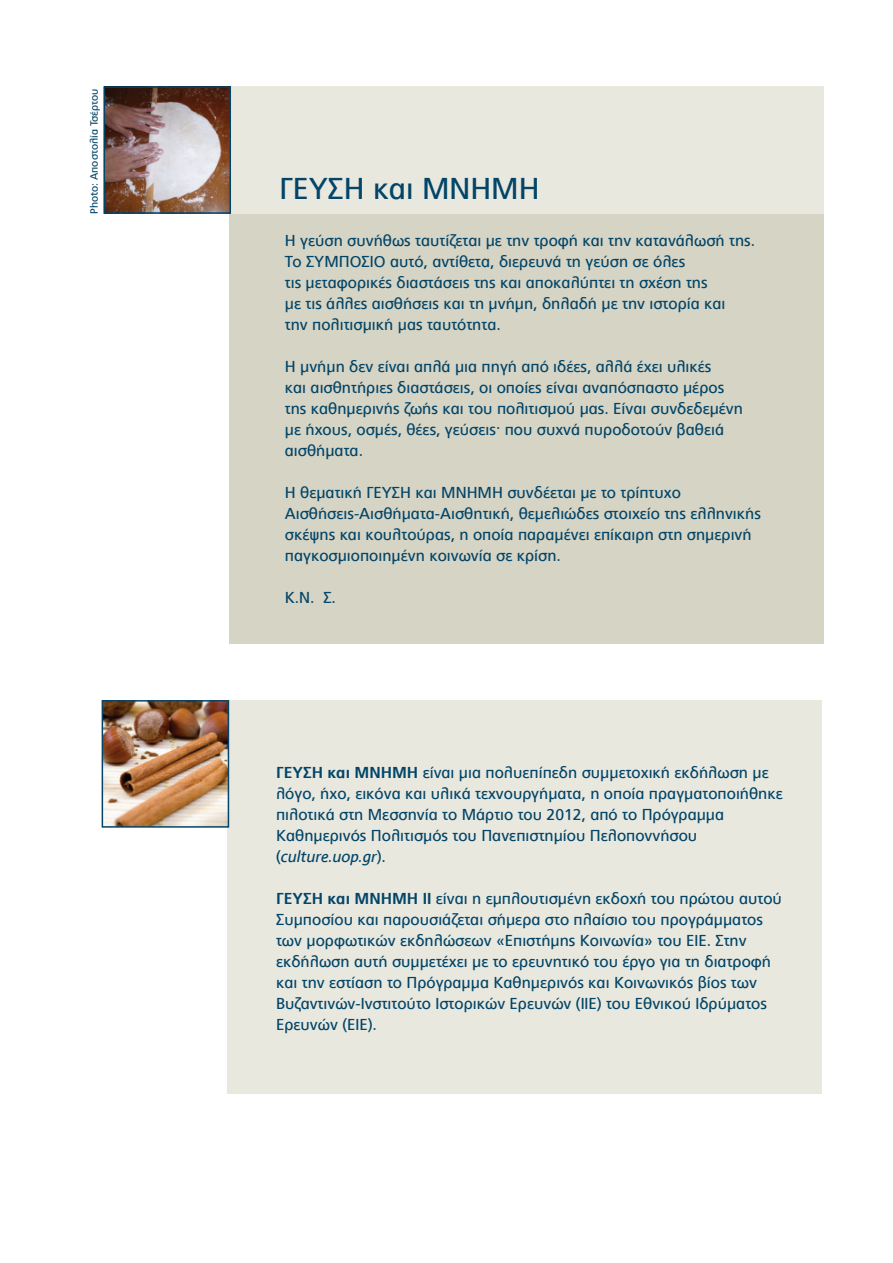
<style>
.page{position:relative;width:893px;height:1263px;background:#fff}
.page>*{position:absolute;margin:0;border:0;box-sizing:border-box;transform-origin:0 0}
.t1{font:30px "PF Catalog";color:#024568}
.t2{font:15.75px/21px "PF Catalog";color:#024568}
.t3{font:10.5px "PF Catalog";color:#024568}
.s1{font-weight:700}
.s2{font-style:italic}
</style>
<div class="page">
<div style="left:229px;top:87px;width:594px;height:557px;background:#d6d4c4"></div>
<div style="left:120px;top:86px;width:704px;height:128px;background:#e9e8df"></div>
<div style="left:228px;top:700px;width:594px;height:393px;background:#e9e8df"></div>
<img style="left:106px;top:89px;width:122px;height:122px">
<div style="left:103px;top:86px;width:128px;height:128px;border:2px solid #024568"></div>
<img style="left:105px;top:703px;width:121px;height:122px">
<div style="left:102px;top:700px;width:127px;height:128px;border:2px solid #024568"></div>
<p class="t3" style="left:88px;top:214px;width:127px;rotate:-90deg">Photo: Αποστολία Τσέρτου</p>
<h1 class="t1" style="left:279px;top:171px;width:262px">ΓΕΥΣΗ και ΜΝΗΜΗ</h1>
<p class="t2" style="left:285px;top:230px;width:472px">Η γεύση συνήθως ταυτίζεται με την τροφή και την κατανάλωσή της.<br>Το ΣΥΜΠΟΣΙΟ αυτό, αντίθετα, διερευνά τη γεύση σε όλες<br>τις μεταφορικές διαστάσεις της και αποκαλύπτει τη σχέση της<br>με τις άλλες αισθήσεις και τη μνήμη, δηλαδή με την ιστορία και<br>την πολιτισμική μας ταυτότητα.</p>
<p class="t2" style="left:285px;top:356px;width:460px">Η μνήμη δεν είναι απλά μια πηγή από ιδέες, αλλά έχει υλικές<br>και αισθητήριες διαστάσεις, οι οποίες είναι αναπόσπαστο μέρος της καθημερινής ζωής και του πολιτισμού μας. Είναι συνδεδεμένη με ήχους, οσμές, θέες, γεύσεις. που συχνά πυροδοτούν βαθειά αισθήματα.</p>
<p class="t2" style="left:285px;top:482px;width:478px">Η θεματική ΓΕΥΣΗ και ΜΝΗΜΗ συνδέεται με το τρίπτυχο Αισθήσεις-Αισθήματα-Αισθητική, θεμελιώδες στοιχείο της ελληνικής σκέψης και κουλτούρας, η οποία παραμένει επίκαιρη στη σημερινή παγκοσμιοποιημένη κοινωνία σε κρίση.</p>
<p class="t2" style="left:285px;top:587px;width:53px">Κ.Ν. Σ.</p>
<p class="t2" style="left:276px;top:762px;width:508px"><span class="s1">ΓΕΥΣΗ και ΜΝΗΜΗ</span> είναι μια πολυεπίπεδη συμμετοχική εκδήλωση με λόγο, ήχο, εικόνα και υλικά τεχνουργήματα, η οποία πραγματοποιήθηκε πιλοτικά στη Μεσσηνία το Μάρτιο του 2012, από το Πρόγραμμα Καθημερινός Πολιτισμός του Πανεπιστημίου Πελοποννήσου (<span class="s2">culture.uop.gr</span>).</p>
<p class="t2" style="left:276px;top:888px;width:507px"><span class="s1">ΓΕΥΣΗ και ΜΝΗΜΗ II</span> είναι η εμπλουτισμένη εκδοχή του πρώτου αυτού Συμποσίου και παρουσιάζεται σήμερα στο πλαίσιο του προγράμματος των μορφωτικών εκδηλώσεων «Επιστήμης Κοινωνία» του ΕΙΕ. Στην εκδήλωση αυτή συμμετέχει με το ερευνητικό του έργο για τη διατροφή και την εστίαση το Πρόγραμμα Καθημερινός και Κοινωνικός βίος των Βυζαντινών-Ινστιτούτο Ιστορικών Ερευνών (ΙΙΕ) του Εθνικού Ιδρύματος Ερευνών (ΕΙΕ).</p>
</div>
